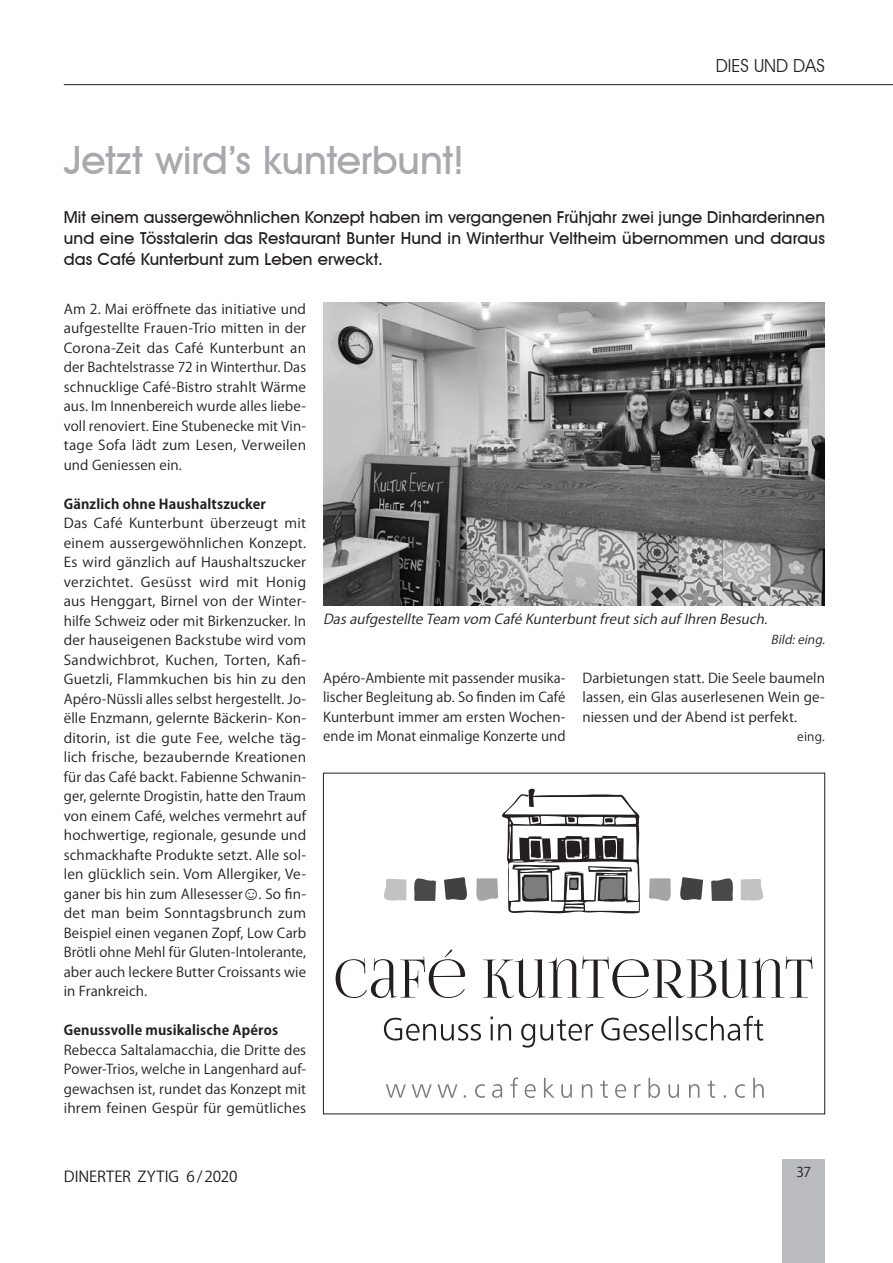
<style>
.page{position:relative;width:893px;height:1263px;background:#fff}
.page>*{position:absolute;margin:0;border:0;box-sizing:border-box;transform-origin:0 0}
.t1{font:500 39px "Avant Garde IT Cby BT";letter-spacing:-.005em;color:#a8a9ad}
.t2{font:18px "Avant Garde IT Cby BT";color:#231f20}
.t3{font:500 16.5px/21px "Avant Garde IT Cby BT";letter-spacing:.005em;color:#231f20;text-align:justify}
.t4{font:15px "Koz Go Pro";letter-spacing:-.005em;color:#231f20}
.t5{font:13.5px/19.5px "Koz Go Pro";letter-spacing:.005em;color:#231f20;text-align:justify;scale:1.04 1}
.t6{font:13.5px/19.5px "Koz Go Pro";letter-spacing:.005em;color:#231f20;text-align:justify}
.t7{font:italic 13.5px "Koz Go Pro";color:#231f20}
.t8{font:700 13.5px "Koz Go Pro";letter-spacing:.01em;color:#231f20}
.t9{font:italic 12px "Koz Go Pro";color:#231f20}
.t10{font:12px "Koz Go Pr 6 N";color:#231f20}
.s1{font-family:"Arial";font-weight:900;font-size:18px}
</style>
<div class="page">
<div style="left:782px;top:1160px;width:43px;height:103px;background:#babbbe"></div>
<hr style="left:64px;top:84px;width:829px;height:1px;background:#231f20">
<svg style="left:384px;top:878px;width:52px;height:23px"></svg>
<svg style="left:649px;top:877px;width:54px;height:24px"></svg>
<svg style="left:711px;top:878px;width:52px;height:23px"></svg>
<svg style="left:444px;top:788px;width:196px;height:126px"></svg>
<svg style="left:384px;top:1016px;width:379px;height:31px"></svg>
<svg style="left:336px;top:949px;width:476px;height:49px"></svg>
<svg style="left:386px;top:1084px;width:20px;height:14px"></svg>
<svg style="left:412px;top:1084px;width:45px;height:14px"></svg>
<svg style="left:464px;top:1077px;width:300px;height:21px"></svg>
<img style="left:323px;top:303px;width:502px;height:303px">
<h2 class="t2" style="left:716px;top:55px;width:110px">DIES UND DAS</h2>
<h1 class="t1" style="left:64px;top:137px;width:402px">Jetzt wird’s kunterbunt!</h1>
<p class="t3" style="left:64px;top:207px;width:763px">Mit einem aussergewöhnlichen Konzept haben im vergangenen Frühjahr zwei junge Dinharderinnen und eine Tösstalerin das Restaurant Bunter Hund in Winterthur Veltheim übernommen und daraus das Café Kunterbunt zum Leben erweckt.</p>
<p class="t5" style="left:64px;top:299px;width:235px">Am 2. Mai eröffnete das initiative und aufgestellte Frauen-Trio mitten in der Corona-Zeit das Café Kunterbunt an der Bachtelstrasse 72 in Winterthur. Das schnucklige Café-Bistro strahlt Wärme aus. Im Innenbereich wurde alles liebe&shy;voll renoviert. Eine Stubenecke mit Vin&shy;tage Sofa lädt zum Lesen, Verweilen und Geniessen ein.</p>
<p class="t8" style="left:64px;top:495px;width:204px">Gänzlich ohne Haushaltszucker</p>
<p class="t5" style="left:64px;top:514px;width:235px">Das Café Kunterbunt überzeugt mit einem aussergewöhnlichen Konzept.<br>Es wird gänzlich auf Haushaltszucker verzichtet. Gesüsst wird mit Honig aus Henggart, Birnel von der Winter&shy;hilfe Schweiz oder mit Birkenzucker. In der hauseigenen Backstube wird vom Sandwichbrot, Kuchen, Torten, Kafi-Guetzli, Flammkuchen bis hin zu den Apéro-Nüssli alles selbst hergestellt. Jo&shy;ëlle Enzmann, gelernte Bäckerin- Kon&shy;ditorin, ist die gute Fee, welche täg&shy;lich frische, bezaubernde Kreationen für das Café backt. Fabienne Schwanin&shy;ger, gelernte Drogistin, hatte den Traum von einem Café, welches vermehrt auf hochwertige, regionale, gesunde und schmackhafte Produkte setzt. Alle sol&shy;len glücklich sein. Vom Allergiker, Ve&shy;ganer bis hin zum Allesesser<span class="s1">☺</span>. So fin&shy;det man beim Sonntagsbrunch zum Beispiel einen veganen Zopf, Low Carb Brötli ohne Mehl für Gluten-Intolerante, aber auch leckere Butter Croissants wie in Frankreich.</p>
<p class="t8" style="left:64px;top:1022px;width:216px">Genussvolle musikalische Apéros</p>
<p class="t6" style="left:64px;top:1040px;width:244px">Rebecca Saltalamacchia, die Dritte des Power-Trios, welche in Langenhard auf&shy;gewachsen ist, rundet das Konzept mit ihrem feinen Gespür für gemütliches</p>
<p class="t7" style="left:323px;top:610px;width:449px">Dasaufgestellte Team vom Café Kunterbuntfreutsich auf Ihren Besuch.</p>
<p class="t9" style="left:771px;top:631px;width:59px">Bild:eing.</p>
<p class="t6" style="left:323px;top:668px;width:244px">Apéro-Ambiente mit passender musika&shy;lischer Begleitung ab. So finden im Café Kunterbunt immer am ersten Wochen&shy;ende im Monat einmalige Konzerte und</p>
<p class="t6" style="left:583px;top:668px;width:244px">Darbietungen statt. Die Seele baumeln lassen, ein Glas auserlesenen Wein ge&shy;niessen und der Abend ist perfekt.</p>
<p class="t10" style="left:797px;top:730px;width:29px">eing.</p>
<p class="t4" style="left:64px;top:1167px;width:175px">DINERTER ZYTIG 6/2020</p>
<p class="t6" style="left:796px;top:1162px;width:16px">37</p>
</div>
